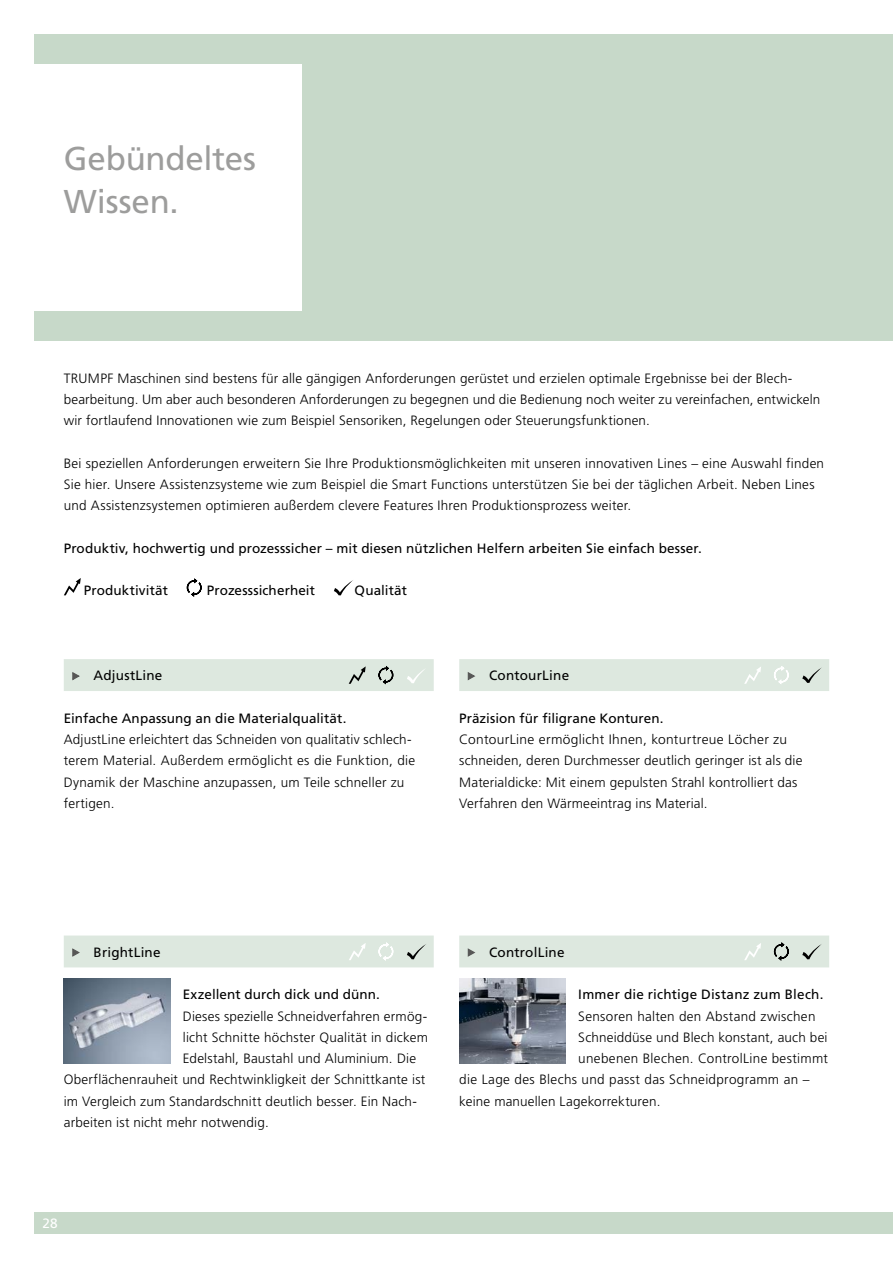
<style>
.page{position:relative;width:893px;height:1263px;background:#fff}
.page>*{position:absolute;margin:0;border:0;box-sizing:border-box;transform-origin:0 0}
.t1{font:33px/42.5px "Frutiger LT Pro";letter-spacing:-.005em;color:#9d9d9c}
.t2{font:300 13.5px/21.3px "Frutiger LT Pro";letter-spacing:.015em;color:#000}
.t3{font:13.5px "Frutiger LT Pro";letter-spacing:.01em;color:#000}
.t4{font:13.5px "Frutiger LT Pro";color:#fff}
</style>
<div class="page">
<div style="left:34px;top:34px;width:859px;height:306px;background:#c7d9c9"></div>
<div style="left:34px;top:1212px;width:859px;height:21px;background:#c7d9c9"></div>
<div style="left:0;top:64px;width:302px;height:246px;background:#fff"></div>
<svg style="left:64px;top:578px;width:17px;height:17px"></svg>
<svg style="left:187px;top:578px;width:15px;height:19px"></svg>
<svg style="left:334px;top:580px;width:19px;height:15px"></svg>
<div style="left:64px;top:659px;width:370px;height:32px;background:#dde8df"></div>
<svg style="left:72px;top:672px;width:8px;height:9px"></svg>
<div style="left:459px;top:935px;width:370px;height:32px;background:#dde8df"></div>
<svg style="left:467px;top:948px;width:9px;height:9px"></svg>
<div style="left:459px;top:659px;width:370px;height:32px;background:#dde8df"></div>
<svg style="left:467px;top:672px;width:9px;height:9px"></svg>
<div style="left:64px;top:935px;width:370px;height:32px;background:#dde8df"></div>
<svg style="left:72px;top:948px;width:8px;height:9px"></svg>
<svg style="left:349px;top:666px;width:17px;height:18px"></svg>
<svg style="left:378px;top:666px;width:15px;height:18px"></svg>
<svg style="left:407px;top:669px;width:18px;height:14px"></svg>
<svg style="left:744px;top:943px;width:17px;height:17px"></svg>
<svg style="left:774px;top:942px;width:15px;height:19px"></svg>
<svg style="left:802px;top:944px;width:20px;height:15px"></svg>
<img style="left:459px;top:978px;width:107px;height:85px">
<svg style="left:744px;top:667px;width:17px;height:17px"></svg>
<svg style="left:774px;top:666px;width:15px;height:18px"></svg>
<svg style="left:802px;top:667px;width:20px;height:16px"></svg>
<svg style="left:349px;top:943px;width:17px;height:17px"></svg>
<svg style="left:378px;top:942px;width:15px;height:19px"></svg>
<svg style="left:407px;top:944px;width:19px;height:15px"></svg>
<img style="left:64px;top:978px;width:106px;height:85px">
<h1 class="t1" style="left:64px;top:138px;width:194px">Gebündeltes<br>Wissen.</h1>
<p class="t2" style="left:64px;top:367px;width:758px">TRUMPF Maschinen sind bestens für alle gängigen Anforderungen gerüstet und erzielen optimale Ergebnisse bei der Blech&shy;bearbeitung. Um aber auch besonderen Anforderungen zu begegnen und die Bedienung noch weiter zu vereinfachen, entwickeln wir fortlaufend Innovationen wie zum Beispiel Sensoriken, Regelungen oder Steuerungsfunktionen.</p>
<p class="t2" style="left:64px;top:453px;width:762px">Bei speziellen Anforderungen erweitern Sie Ihre Produktionsmöglichkeiten mit unseren innovativen Lines – eine Auswahl finden<br>Sie hier. Unsere Assistenzsysteme wie zum Beispiel die Smart Functions unterstützen Sie bei der täglichen Arbeit. Neben Lines und Assistenzsystemen optimieren außerdem clevere Features Ihren Produktionsprozess weiter.</p>
<p class="t3" style="left:64px;top:540px;width:639px">Produktiv, hochwertig und prozesssicher – mit diesen nützlichen Helfern arbeiten Sie einfach besser.</p>
<p class="t3" style="left:84px;top:583px;width:86px">Produktivität</p>
<p class="t3" style="left:207px;top:583px;width:110px">Prozesssicherheit</p>
<p class="t3" style="left:355px;top:583px;width:54px">Qualität</p>
<p class="t3" style="left:94px;top:668px;width:70px">AdjustLine</p>
<p class="t3" style="left:64px;top:710px;width:284px">Einfache Anpassung an die Materialqualität.</p>
<p class="t2" style="left:64px;top:729px;width:353px">AdjustLine erleichtert das Schneiden von qualitativ schlech&shy;terem Material. Außerdem ermöglicht es die Funktion, die Dynamik der Maschine anzupassen, um Teile schneller zu fertigen.</p>
<p class="t3" style="left:489px;top:668px;width:82px">ContourLine</p>
<p class="t3" style="left:459px;top:710px;width:206px">Präzision für filigrane Konturen.</p>
<p class="t2" style="left:459px;top:729px;width:345px">ContourLine ermöglicht Ihnen, konturtreue Löcher zu schneiden, deren Durchmesser deutlich geringer ist als die Materialdicke: Mit einem gepulsten Strahl kontrolliert das Verfahren den Wärmeeintrag ins Material.</p>
<p class="t3" style="left:94px;top:944px;width:69px">BrightLine</p>
<p class="t3" style="left:183px;top:987px;width:199px">Exzellent durch dick und dünn.</p>
<p class="t2" style="left:183px;top:1005px;width:246px">Dieses spezielle Schneidverfahren ermög-</p>
<p class="t2" style="left:183px;top:1027px;width:247px">licht Schnitte höchster Qualität in dickem</p>
<p class="t2" style="left:183px;top:1048px;width:235px">Edelstahl, Baustahl und Aluminium. Die</p>
<p class="t2" style="left:64px;top:1069px;width:363px">Oberflächenrauheit und Rechtwinkligkeit der Schnittkante ist</p>
<p class="t2" style="left:64px;top:1090px;width:354px">im Vergleich zum Standardschnitt deutlich besser. Ein Nach-</p>
<p class="t2" style="left:64px;top:1112px;width:207px">arbeiten ist nicht mehr notwendig.</p>
<p class="t3" style="left:489px;top:944px;width:77px">ControlLine</p>
<p class="t3" style="left:578px;top:987px;width:247px">Immer die richtige Distanz zum Blech.</p>
<p class="t2" style="left:578px;top:1005px;width:239px">Sensoren halten den Abstand zwischen</p>
<p class="t2" style="left:578px;top:1027px;width:251px">Schneiddüse und Blech konstant, auch bei</p>
<p class="t2" style="left:578px;top:1048px;width:251px">unebenen Blechen. ControlLine bestimmt</p>
<p class="t2" style="left:459px;top:1069px;width:352px">die Lage des Blechs und passt das Schneidprogramm an –</p>
<p class="t2" style="left:459px;top:1090px;width:203px">keine manuellen Lagekorrekturen.</p>
<p class="t4" style="left:43px;top:1215px;width:17px">28</p>
</div>
